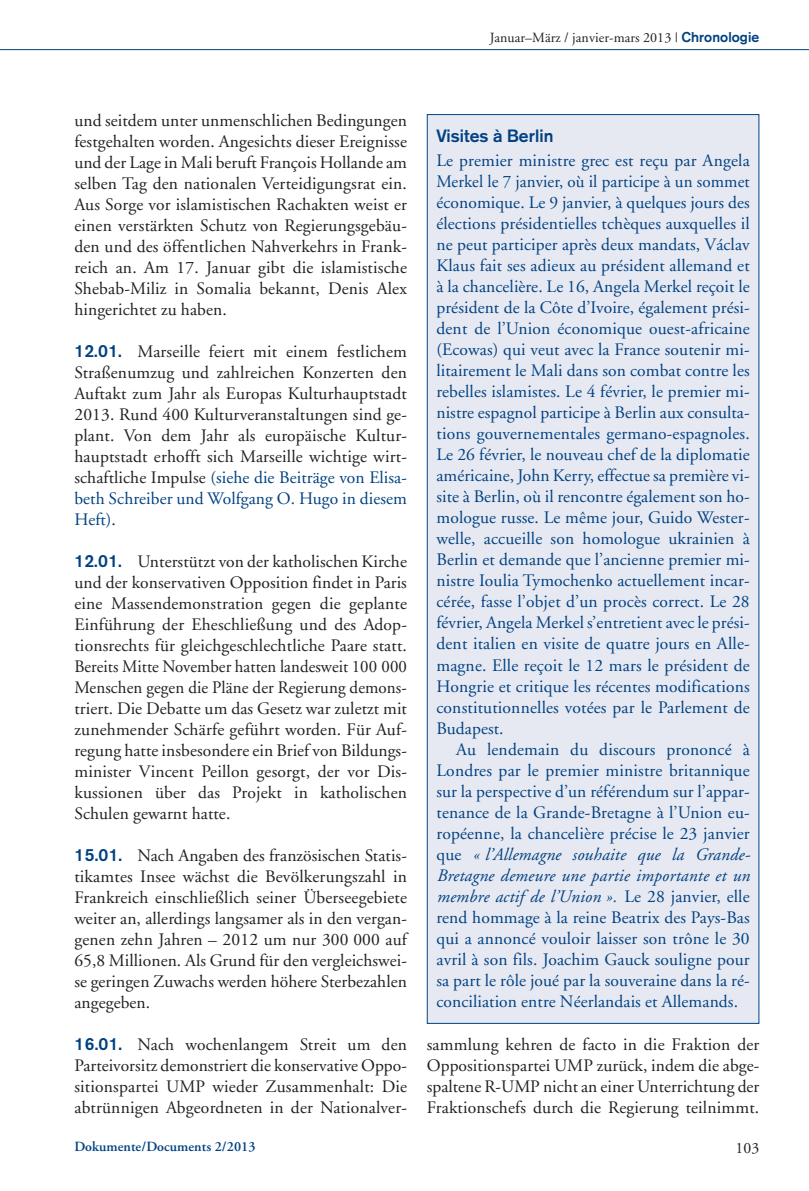
<style>
.page{position:relative;width:809px;height:1191px;background:#fff}
.page>*{position:absolute;margin:0;border:0;box-sizing:border-box;transform-origin:0 0}
.t1{font:17.5px/21px "Adobe Garamond";letter-spacing:.005em;color:#231f20;text-align:justify}
.t2{font:17.5px/21px "Adobe Garamond";letter-spacing:.005em;color:#014181;text-align:justify}
.t3{font:700 17.5px "Akzidenz Grotesk";letter-spacing:.005em;color:#014181}
.t4{font:15.75px "Adobe Garamond";color:#231f20}
.t5{font:14px "Adobe Garamond";letter-spacing:.005em;color:#231f20}
.t6{font:600 14px "Adobe Garamond";letter-spacing:.005em;color:#014181}
.s1{font-family:"Akzidenz Grotesk";font-weight:700;color:#014181}
.s2{font-family:"Akzidenz Grotesk BE";font-weight:500;color:#014181}
.s3{color:#014181}
.s4{font-style:italic}
</style>
<div class="page">
<hr style="left:0;top:49px;width:809px;height:1px;background:#014181">
<div style="left:427px;top:115px;width:331px;height:908px;background:#e7e9f2"></div>
<p class="t5" style="left:490px;top:32px;width:271px">Januar–März / janvier-mars 2013 | <span class="s1">Chronologie</span></p>
<p class="t1" style="left:74px;top:111px;width:334px">und seitdem unter unmenschlichen Bedingungen festgehalten worden. Angesichts dieser Ereignisse und der Lage in Mali beruft François Hollande am selben Tag den nationalen Verteidigungsrat ein.<br>Aus Sorge vor islamistischen Rachakten weist er einen verstärkten Schutz von Regierungsgebäu&shy;den und des öffentlichen Nahverkehrs in Frank&shy;reich an. Am 17. Januar gibt die islamistische Shebab-Miliz in Somalia bekannt, Denis Alex hingerichtet zu haben.</p>
<p class="t1" style="left:74px;top:342px;width:334px"><span class="s2">12.01.</span> Marseille feiert mit einem festlichem Straßenumzug und zahlreichen Konzerten den Auftakt zum Jahr als Europas Kulturhauptstadt 2013. Rund 400 Kulturveranstaltungen sind ge&shy;plant. Von dem Jahr als europäische Kultur&shy;hauptstadt erhofft sich Marseille wichtige wirt&shy;schaftliche Impulse <span class="s3">(siehe die Beiträge von Elisa&shy;beth Schreiber und Wolfgang O. Hugo in diesem Heft)</span>.</p>
<p class="t1" style="left:74px;top:552px;width:334px"><span class="s2">12.01.</span> Unterstützt von der katholischen Kirche und der konservativen Opposition findet in Paris eine Massendemonstration gegen die geplante Einführung der Eheschließung und des Adop&shy;tionsrechts für gleichgeschlechtliche Paare statt.<br>Bereits Mitte November hatten landesweit 100 000<br>Menschen gegen die Pläne der Regierung demons&shy;triert. Die Debatte um das Gesetz war zuletzt mit zunehmender Schärfe geführt worden. Für Auf&shy;regung hatte insbesondere ein Brief von Bildungs&shy;minister Vincent Peillon gesorgt, der vor Dis&shy;kussionen über das Projekt in katholischen Schulen gewarnt hatte.</p>
<p class="t1" style="left:74px;top:846px;width:334px"><span class="s2">15.01.</span> Nach Angaben des französischen Statis&shy;tikamtes Insee wächst die Bevölkerungszahl in Frankreich einschließlich seiner Überseegebiete weiter an, allerdings langsamer als in den vergan&shy;genen zehn Jahren – 2012 um nur 300 000 auf 65,8 Millionen. Als Grund für den vergleichswei&shy;se geringen Zuwachs werden höhere Sterbezahlen angegeben.</p>
<p class="t1" style="left:74px;top:1035px;width:334px"><span class="s2">16.01.</span> Nach wochenlangem Streit um den Parteivorsitz demonstriert die konservative Oppo&shy;sitionspartei UMP wieder Zusammenhalt: Die abtrünnigen Abgeordneten in der Nationalver-</p>
<p class="t1" style="left:427px;top:1035px;width:334px">sammlung kehren de facto in die Fraktion der Oppositionspartei UMP zurück, indem die abge&shy;spaltene R-UMP nicht an einer Unterrichtung der Fraktionschefs durch die Regierung teilnimmt.</p>
<p class="t3" style="left:436px;top:129px;width:118px">Visites à Berlin</p>
<p class="t2" style="left:436px;top:152px;width:315px">Le premier ministre grec est reçu par Angela Merkel le 7 janvier, où il participe à un sommet économique. Le 9 janvier, à quelques jours des élections présidentielles tchèques auxquelles il ne peut participer après deux mandats, Václav Klaus fait ses adieux au président allemand et à la chancelière. Le 16, Angela Merkel reçoit le président de la Côte d’Ivoire, également prési&shy;dent de l’Union économique ouest-africaine (Ecowas) qui veut avec la France soutenir mi&shy;litairement le Mali dans son combat contre les rebelles islamistes. Le 4 février, le premier mi&shy;nistre espagnol participe à Berlin aux consulta&shy;tions gouvernementales germano-espagnoles.<br>Le 26 février, le nouveau chef de la diplomatie américaine, John Kerry, effectue sa première vi&shy;site à Berlin, où il rencontre également son ho&shy;mologue russe. Le même jour, Guido Wester&shy;welle, accueille son homologue ukrainien à Berlin et demande que l’ancienne premier mi&shy;nistre Ioulia Tymochenko actuellement incar&shy;cérée, fasse l’objet d’un procès correct. Le 28 février, Angela Merkel s’entretient avec le prési&shy;dent italien en visite de quatre jours en Alle&shy;magne. Elle reçoit le 12 mars le président de Hongrie et critique les récentes modifications constitutionnelles votées par le Parlement de Budapest.</p>
<p class="t2" style="left:436px;top:740px;width:315px;text-indent:20px">Au lendemain du discours prononcé à Londres par le premier ministre britannique sur la perspective d’un référendum sur l’appar&shy;tenance de la Grande-Bretagne à l’Union eu&shy;ropéenne, la chancelière précise le 23 janvier que <span class="s4">« l’Allemagne souhaite que la Grande-Bretagne demeure une partie importante et un membre actif de l’Union ».</span> Le 28 janvier, elle rend hommage à la reine Beatrix des Pays-Bas qui a annoncé vouloir laisser son trône le 30 avril à son fils. Joachim Gauck souligne pour sa part le rôle joué par la souveraine dans la ré&shy;conciliation entre Néerlandais et Allemands.</p>
<p class="t6" style="left:74px;top:1140px;width:183px">Dokumente/Documents 2/2013</p>
<p class="t4" style="left:735px;top:1141px;width:25px">103</p>
</div>
